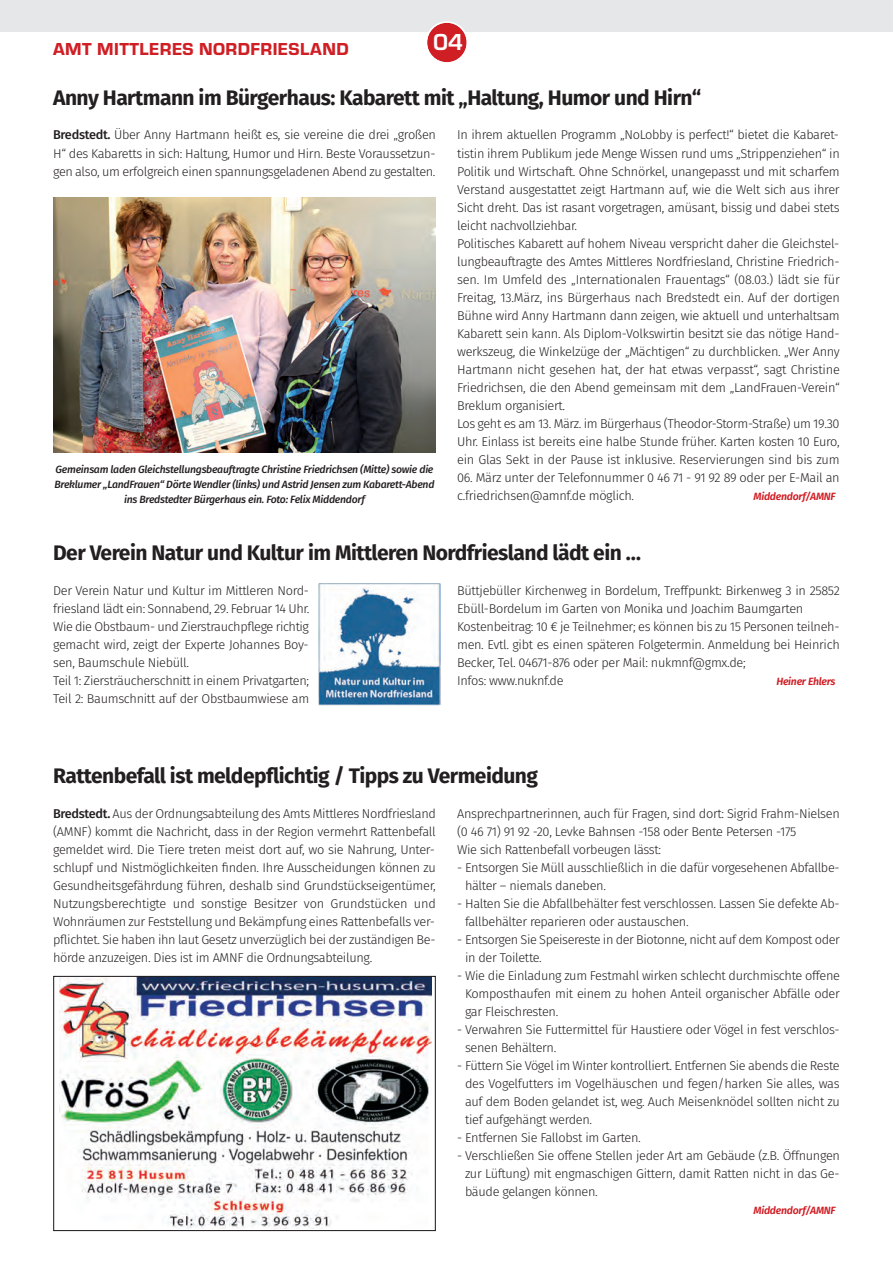
<style>
.page{position:relative;width:893px;height:1263px;background:#fff}
.page>*{position:absolute;margin:0;border:0;box-sizing:border-box;transform-origin:0 0}
.t1{font:700 24px "Eurostile T";color:#fff}
.t2{font:700 21px "Fira Sans";letter-spacing:-.025em;color:#231f20}
.t3{font:18px "Eurostile T Heav";letter-spacing:.025em;color:#d01e25}
.t4{font:300 12.75px/18px "Fira Sans";letter-spacing:-.025em;color:#231f20}
.t5{font:italic 500 10.5px/15px "Fira Sans";letter-spacing:-.025em;color:#231f20;text-align:center}
.t6{font:italic 600 10.5px "Fira Sans";letter-spacing:-.025em;color:#d01e25}
.s1{font-weight:500}
</style>
<div class="page">
<div style="left:0;top:0;width:893px;height:32px;background:#e6e7e9"></div>
<svg style="left:427px;top:21px;width:40px;height:42px"></svg>
<img style="left:53px;top:197px;width:383px;height:255px">
<img style="left:318px;top:583px;width:122px;height:122px">
<img style="left:59px;top:978px;width:372px;height:250px">
<div style="left:53px;top:976px;width:383px;height:255px;border:1px solid #231f20"></div>
<h3 class="t3" style="left:53px;top:38px;width:297px">AMT MITTLERES NORDFRIESLAND</h3>
<h1 class="t1" style="left:433px;top:27px;width:31px">04</h1>
<h2 class="t2" style="left:53px;top:80px;width:650px">Anny Hartmann im Bürgerhaus: Kabarett mit „Haltung, Humor und Hirn“</h2>
<p class="t4" style="left:53px;top:126px;width:384px;text-align:justify"><span class="s1">Bredstedt.</span> Über Anny Hartmann heißt es, sie vereine die drei „großen H“ des Kabaretts in sich: Haltung, Humor und Hirn. Beste Voraussetzun&shy;gen also, um erfolgreich einen spannungsgeladenen Abend zu gestalten.</p>
<p class="t4" style="left:457px;top:126px;width:384px">In ihrem aktuellen Programm „NoLobby is perfect!“ bietet die Kabaret&shy;tistin ihrem Publikum jede Menge Wissen rund ums „Strippenziehen“ in Politik und Wirtschaft. Ohne Schnörkel, unangepasst und mit scharfem Verstand ausgestattet zeigt Hartmann auf, wie die Welt sich aus ihrer Sicht dreht. Das ist rasant vorgetragen, amüsant, bissig und dabei stets leicht nachvollziehbar.<br>Politisches Kabarett auf hohem Niveau verspricht daher die Gleichstel&shy;lungbeauftragte des Amtes Mittleres Nordfriesland, Christine Friedrich&shy;sen. Im Umfeld des „Internationalen Frauentags“ (08.03.) lädt sie für Freitag, 13.März, ins Bürgerhaus nach Bredstedt ein. Auf der dortigen Bühne wird Anny Hartmann dann zeigen, wie aktuell und unterhaltsam Kabarett sein kann. Als Diplom-Volkswirtin besitzt sie das nötige Hand&shy;werkszeug, die Winkelzüge der „Mächtigen“ zu durchblicken. „Wer Anny Hartmann nicht gesehen hat, der hat etwas verpasst“, sagt Christine Friedrichsen, die den Abend gemeinsam mit dem „LandFrauen-Verein“ Breklum organisiert.<br>Los geht es am 13. März. im Bürgerhaus (Theodor-Storm-Straße) um 19.30<br>Uhr. Einlass ist bereits eine halbe Stunde früher. Karten kosten 10 Euro, ein Glas Sekt in der Pause ist inklusive. Reservierungen sind bis zum</p>
<p class="t4" style="left:457px;top:468px;width:384px">06. März unter der Telefonnummer 0 46 71 - 91 92 89 oder per E-Mail an c.friedrichsen@amnf.de möglich.</p>
<p class="t5" style="left:54px;top:461px;width:382px">Gemeinsam laden Gleichstellungsbeauftragte Christine Friedrichsen (Mitte) sowie die<br>Breklumer „LandFrauen“ Dörte Wendler (links) und Astrid Jensen zum Kabarett-Abend ins Bredstedter Bürgerhaus ein. Foto: Felix Middendorf</p>
<p class="t6" style="left:753px;top:487px;width:84px">Middendorf/AMNF</p>
<h2 class="t2" style="left:53px;top:535px;width:589px">Der Verein Natur und Kultur im Mittleren Nordfriesland lädt ein …</h2>
<p class="t4" style="left:53px;top:581px;width:258px">Der Verein Natur und Kultur im Mittleren Nord&shy;friesland lädt ein: Sonnabend, 29. Februar 14 Uhr.<br>Wie die Obstbaum- und Zierstrauchpflege richtig gemacht wird, zeigt der Experte Johannes Boy&shy;sen, Baumschule Niebüll.<br>Teil 1: Ziersträucherschnitt in einem Privatgarten; Teil 2: Baumschnitt auf der Obstbaumwiese am</p>
<p class="t4" style="left:457px;top:581px;width:384px">Büttjebüller Kirchenweg in Bordelum, Treffpunkt: Birkenweg 3 in 25852<br>Ebüll-Bordelum im Garten von Monika und Joachim Baumgarten Kostenbeitrag: 10 € je Teilnehmer; es können bis zu 15 Personen teilneh&shy;men. Evtl. gibt es einen späteren Folgetermin. Anmeldung bei Heinrich Becker, Tel. 04671-876 oder per Mail: nukmnf@gmx.de;<br>Infos: www.nuknf.de</p>
<p class="t6" style="left:776px;top:673px;width:61px">Heiner Ehlers</p>
<h2 class="t2" style="left:53px;top:758px;width:486px">Rattenbefall ist meldepflichtig / Tipps zu Vermeidung</h2>
<p class="t4" style="left:53px;top:804px;width:384px;text-align:justify"><span class="s1">Bredstedt.</span> Aus der Ordnungsabteilung des Amts Mittleres Nordfriesland (AMNF) kommt die Nachricht, dass in der Region vermehrt Rattenbefall gemeldet wird. Die Tiere treten meist dort auf, wo sie Nahrung, Unter&shy;schlupf und Nistmöglichkeiten finden. Ihre Ausscheidungen können zu Gesundheitsgefährdung führen, deshalb sind Grundstückseigentümer, Nutzungsberechtigte und sonstige Besitzer von Grundstücken und Wohnräumen zur Feststellung und Bekämpfung eines Rattenbefalls ver&shy;pflichtet. Sie haben ihn laut Gesetz unverzüglich bei der zuständigen Be&shy;hörde anzuzeigen. Dies ist im AMNF die Ordnungsabteilung.</p>
<p class="t4" style="left:457px;top:804px;width:384px">Ansprechpartnerinnen, auch für Fragen, sind dort: Sigrid Frahm-Nielsen (0 46 71) 91 92 -20, Levke Bahnsen -158 oder Bente Petersen -175<br>Wie sich Rattenbefall vorbeugen lässt:</p>
<p class="t4" style="left:465px;top:858px;width:376px;text-indent:-8px">- Entsorgen Sie Müll ausschließlich in die dafür vorgesehenen Abfallbe&shy;hälter – niemals daneben.</p>
<p class="t4" style="left:465px;top:894px;width:376px;text-indent:-8px">- Halten Sie die Abfallbehälter fest verschlossen. Lassen Sie defekte Ab&shy;fallbehälter reparieren oder austauschen.</p>
<p class="t4" style="left:465px;top:930px;width:376px;text-indent:-8px">- Entsorgen Sie Speisereste in der Biotonne, nicht auf dem Kompost oder in der Toilette.</p>
<p class="t4" style="left:465px;top:966px;width:376px;text-align:justify;text-indent:-8px">- Wie die Einladung zum Festmahl wirken schlecht durchmischte offene Komposthaufen mit einem zu hohen Anteil organischer Abfälle oder gar Fleischresten.</p>
<p class="t4" style="left:465px;top:1020px;width:376px;text-indent:-8px">- Verwahren Sie Futtermittel für Haustiere oder Vögel in fest verschlos&shy;senen Behältern.</p>
<p class="t4" style="left:465px;top:1056px;width:376px;text-align:justify;text-indent:-8px">- Füttern Sie Vögel im Winter kontrolliert. Entfernen Sie abends die Reste des Vogelfutters im Vogelhäuschen und fegen/harken Sie alles, was auf dem Boden gelandet ist, weg. Auch Meisenknödel sollten nicht zu tief aufgehängt werden.</p>
<p class="t4" style="left:457px;top:1128px;width:185px">- Entfernen Sie Fallobst im Garten.</p>
<p class="t4" style="left:465px;top:1146px;width:376px;text-align:justify;text-indent:-8px">- Verschließen Sie offene Stellen jeder Art am Gebäude (z.B. Öffnungen zur Lüftung) mit engmaschigen Gittern, damit Ratten nicht in das Ge&shy;bäude gelangen können.</p>
<p class="t6" style="left:753px;top:1201px;width:84px">Middendorf/AMNF</p>
</div>
